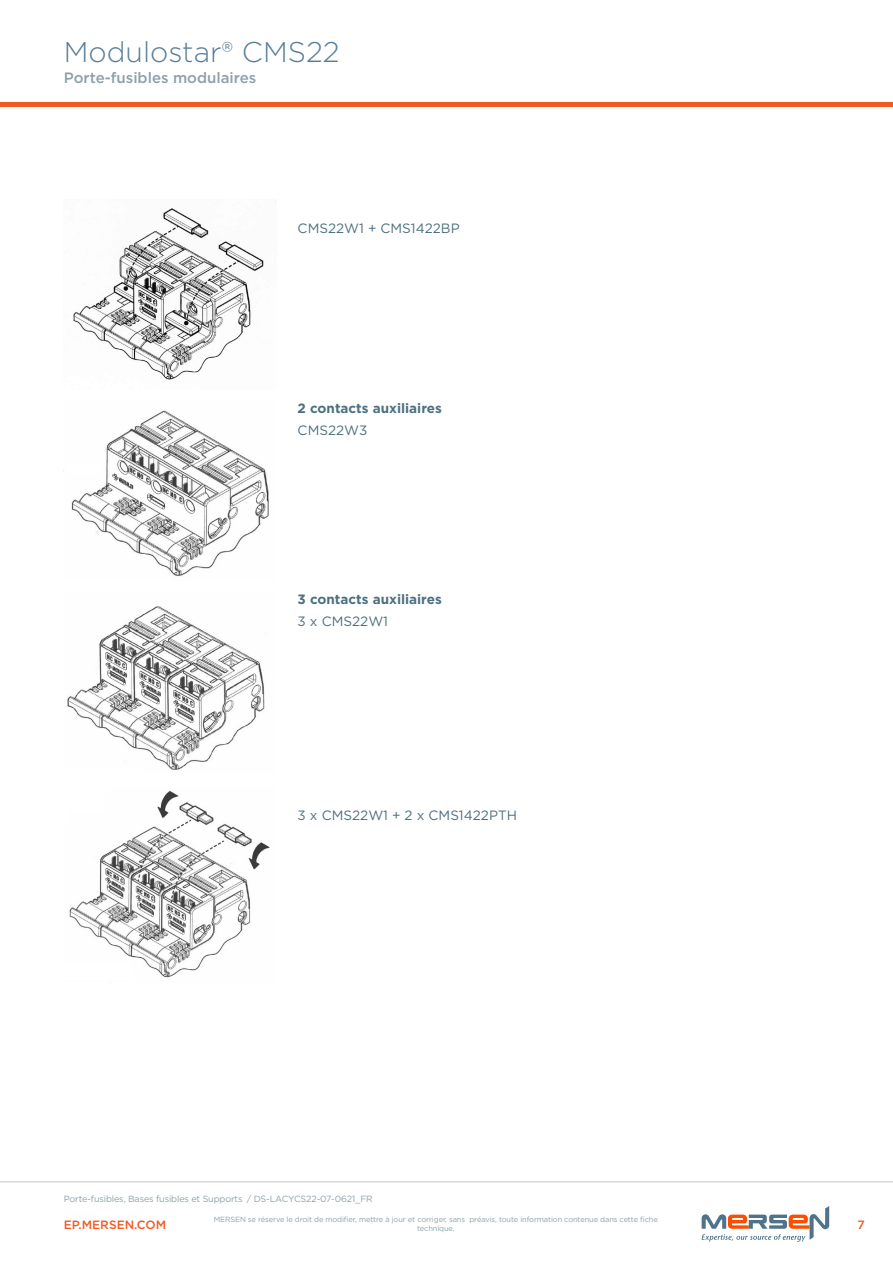
<style>
.page{position:relative;width:893px;height:1263px;background:#fff}
.page>*{position:absolute;margin:0;border:0;box-sizing:border-box;transform-origin:0 0}
.t1{font:300 28.5px "Gotham";color:#587d98}
.t2{font:500 15px "Gotham";color:#8ba1a9}
.t3{font:13.5px "Gotham";color:#4c7080}
.t4{font:700 13.5px "Gotham";color:#4c7080}
.t5{font:500 12px "Gotham";color:#f15a22}
.t6{font:9px "Gotham";letter-spacing:-.015em;color:#8ba1a9}
.t7{font:7.5px/9px "Gotham";letter-spacing:-.015em;color:#8ba1a9;text-align:center}
</style>
<div class="page">
<hr style="left:0;top:102px;width:893px;height:4px;background:#f15a22">
<hr style="left:0;top:1181px;width:893px;height:1px;background:#bec8cd">
<svg style="left:702px;top:1206px;width:127px;height:36px"></svg>
<img style="left:73px;top:201px;width:203px;height:179px">
<img style="left:71px;top:410px;width:198px;height:166px">
<img style="left:67px;top:606px;width:198px;height:164px">
<img style="left:69px;top:791px;width:201px;height:187px">
<h1 class="t1" style="left:64px;top:34px;width:277px">Modulostar® CMS22</h1>
<h2 class="t2" style="left:64px;top:68px;width:194px">Porte-fusibles modulaires</h2>
<h3 class="t3" style="left:298px;top:219px;width:164px">CMS22W1 + CMS1422BP</h3>
<h3 class="t4" style="left:298px;top:399px;width:146px">2 contacts auxiliaires</h3>
<h3 class="t3" style="left:298px;top:421px;width:71px">CMS22W3</h3>
<h3 class="t4" style="left:298px;top:590px;width:146px">3 contacts auxiliaires</h3>
<h3 class="t3" style="left:298px;top:613px;width:92px">3 x CMS22W1</h3>
<h3 class="t3" style="left:298px;top:806px;width:221px">3 x CMS22W1 + 2 x CMS1422PTH</h3>
<p class="t6" style="left:64px;top:1193px;width:310px">Porte-fusibles, Bases fusibles et Supports / DS-LACYCS22-07-0621_FR</p>
<h3 class="t5" style="left:64px;top:1217px;width:104px">EP.MERSEN.COM</h3>
<h3 class="t5" style="left:857px;top:1217px;width:9px">7</h3>
<p class="t7" style="left:214px;top:1215px;width:446px">MERSEN se réserve le droit de modifier, mettre à jour et corriger, sans préavis, toute information contenue dans cette fiche technique.</p>
</div>
